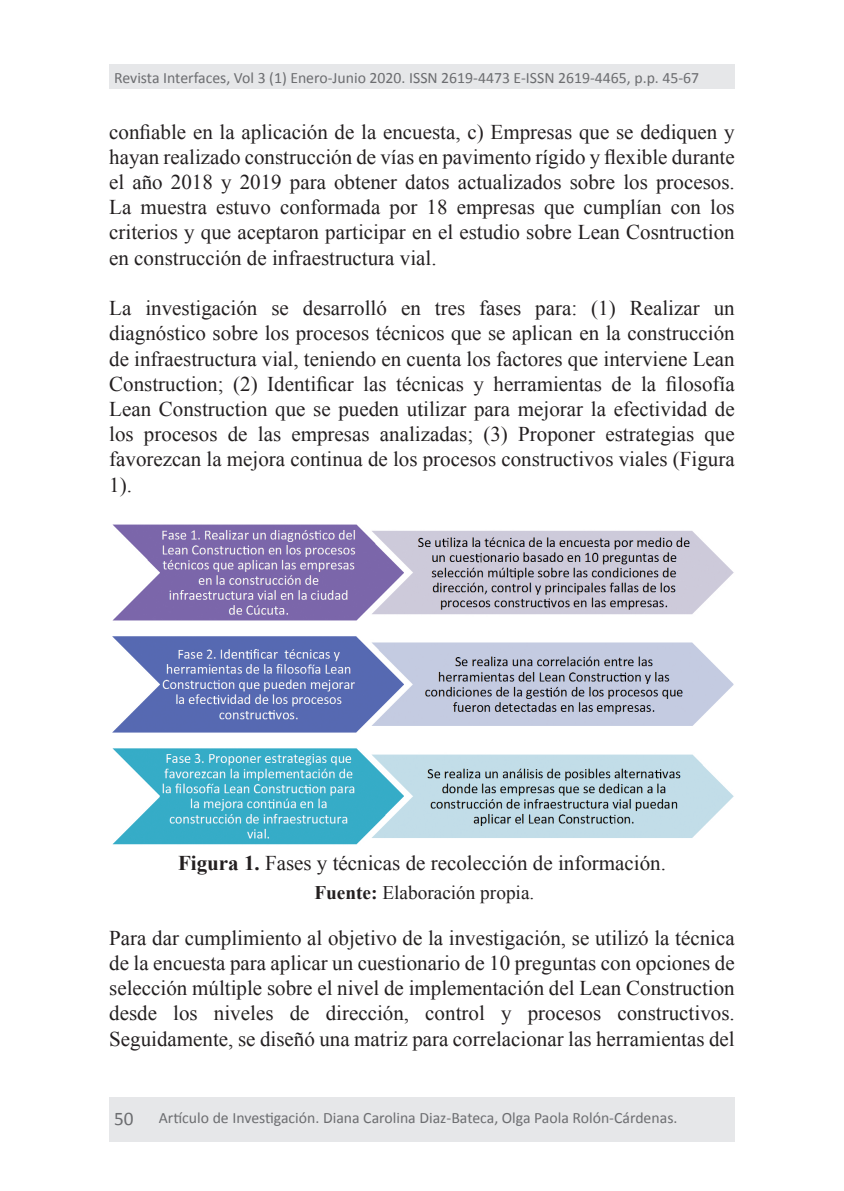
<style>
.page{position:relative;width:844px;height:1191px;background:#fff}
.page>*{position:absolute;margin:0;border:0;box-sizing:border-box;transform-origin:0 0}
.t1{font:21px/25.2px "Times New Roman";color:#231f20;text-align:justify}
.t2{font:19.25px "Times New Roman";color:#231f20}
.t3{font:19.25px "Calibri";color:#6c6d70}
.t4{font:15.75px "Calibri";color:#6c6d70}
.s1{font-weight:700}
</style>
<div class="page">
<div style="left:109px;top:1097px;width:625px;height:44px;background:#e6e7e9"></div>
<div style="left:109px;top:64px;width:625px;height:25px;background:#e6e7e9"></div>
<img style="left:112px;top:524px;width:622px;height:321px">
<p class="t4" style="left:114px;top:68px;width:586px">Revista Interfaces, Vol 3 (1) Enero-Junio 2020. ISSN 2619-4473 E-ISSN 2619-4465, p.p. 45-67</p>
<p class="t1" style="left:109px;top:119px;width:627px">confiable en la aplicación de la encuesta, c) Empresas que se dediquen y hayan realizado construcción de vías en pavimento rígido y flexible durante el año 2018 y 2019 para obtener datos actualizados sobre los procesos.<br>La muestra estuvo conformada por 18 empresas que cumplían con los criterios y que aceptaron participar en el estudio sobre Lean Cosntruction en construcción de infraestructura vial.</p>
<p class="t1" style="left:109px;top:295px;width:627px">La investigación se desarrolló en tres fases para: (1) Realizar un diagnóstico sobre los procesos técnicos que se aplican en la construcción de infraestructura vial, teniendo en cuenta los factores que interviene Lean Construction; (2) Identificar las técnicas y herramientas de la filosofía Lean Construction que se pueden utilizar para mejorar la efectividad de los procesos de las empresas analizadas; (3) Proponer estrategias que favorezcan la mejora continua de los procesos constructivos viales (Figura 1).</p>
<p class="t1" style="left:178px;top:849px;width:489px"><span class="s1">Figura 1.</span> Fases y técnicas de recolección de información.</p>
<p class="t2" style="left:314px;top:879px;width:221px"><span class="s1">Fuente:</span> Elaboración propia.</p>
<p class="t1" style="left:109px;top:925px;width:627px">Para dar cumplimiento al objetivo de la investigación, se utilizó la técnica de la encuesta para aplicar un cuestionario de 10 preguntas con opciones de selección múltiple sobre el nivel de implementación del Lean Construction desde los niveles de dirección, control y procesos constructivos.<br>Seguidamente, se diseñó una matriz para correlacionar las herramientas del</p>
<p class="t3" style="left:114px;top:1106px;width:21px">50</p>
<p class="t4" style="left:159px;top:1108px;width:520px">Artículo de Investigación. Diana Carolina Diaz-Bateca, Olga Paola Rolón-Cárdenas.</p>
</div>
